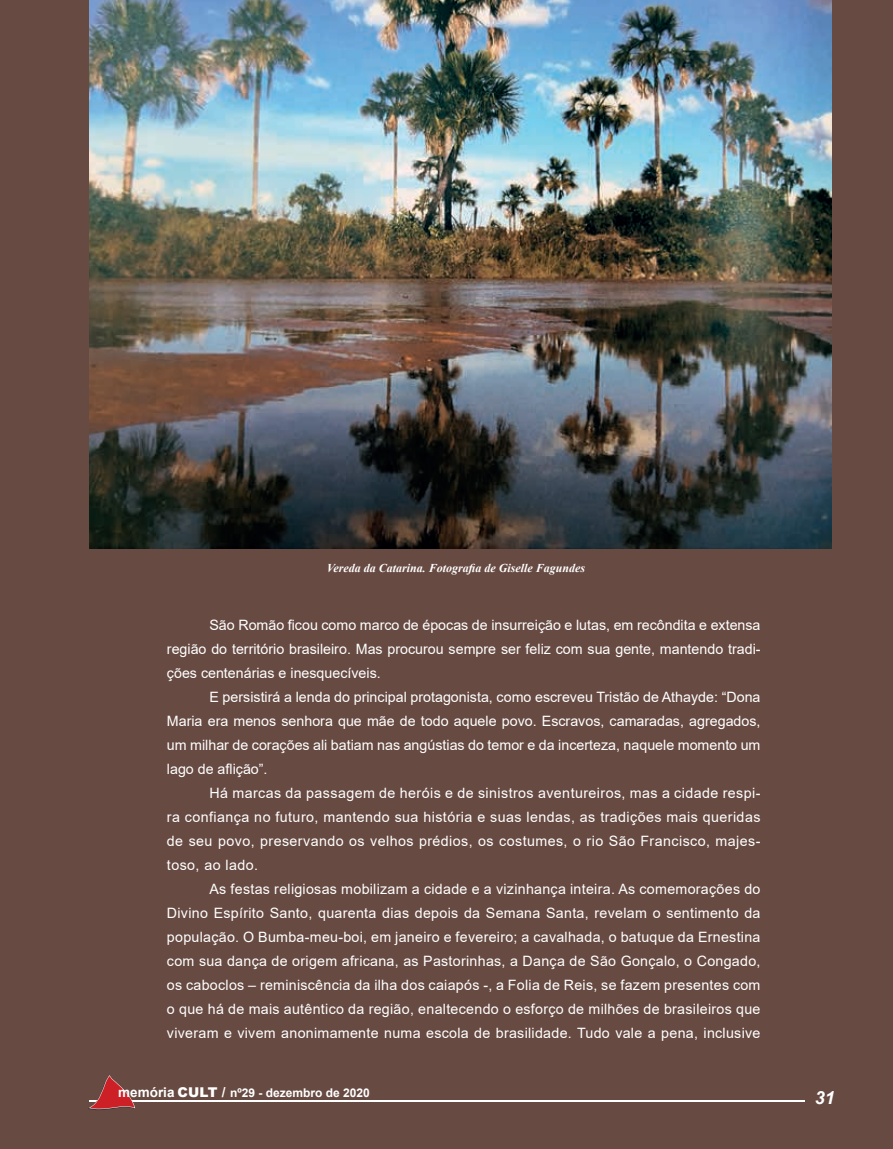
<style>
.page{position:relative;width:893px;height:1149px;background:#fff}
.page>*{position:absolute;margin:0;border:0;box-sizing:border-box;transform-origin:0 0}
.t1{font:italic 700 18px "Arial";color:#fff}
.t2{font:14.25px/24px "Arial";color:#fff;text-align:justify}
.t3{font:italic 700 12px "Times New Roman";color:#fff}
.t4{font:700 12px "Arial";color:#fff}
.s1{font-size:13.5px}
.s2{font-weight:900;font-size:13.5px}
</style>
<div class="page">
<div style="left:0;top:0;width:893px;height:1148px;background:#674a42"></div>
<img style="left:89px;top:0;width:742px;height:549px">
<hr style="left:89px;top:1100px;width:716px;height:1px;background:#fff">
<svg style="left:89px;top:1075px;width:46px;height:34px"></svg>
<p class="t3" style="left:327px;top:559px;width:260px">Vereda da Catarina. Fotografia de Giselle Fagundes</p>
<p class="t2" style="left:167px;top:612px;width:595px;text-indent:43px">São Romão ficou como marco de épocas de insurreição e lutas, em recôndita e extensa região do território brasileiro. Mas procurou sempre ser feliz com sua gente, mantendo tradi&shy;ções centenárias e inesquecíveis.</p>
<p class="t2" style="left:167px;top:684px;width:595px;text-indent:43px">E persistirá a lenda do principal protagonista, como escreveu Tristão de Athayde: “Dona Maria era menos senhora que mãe de todo aquele povo. Escravos, camaradas, agregados, um milhar de corações ali batiam nas angústias do temor e da incerteza, naquele momento um lago de aflição”.</p>
<p class="t2" style="left:167px;top:780px;width:595px;text-indent:43px">Há marcas da passagem de heróis e de sinistros aventureiros, mas a cidade respi&shy;ra confiança no futuro, mantendo sua história e suas lendas, as tradições mais queridas de seu povo, preservando os velhos prédios, os costumes, o rio São Francisco, majes&shy;toso, ao lado.</p>
<p class="t2" style="left:167px;top:876px;width:595px;text-indent:43px">As festas religiosas mobilizam a cidade e a vizinhança inteira. As comemorações do Divino Espírito Santo, quarenta dias depois da Semana Santa, revelam o sentimento da população. O Bumba-meu-boi, em janeiro e fevereiro; a cavalhada, o batuque da Ernestina com sua dança de origem africana, as Pastorinhas, a Dança de São Gonçalo, o Congado, os caboclos – reminiscência da ilha dos caiapós -, a Folia de Reis, se fazem presentes com o que há de mais autêntico da região, enaltecendo o esforço de milhões de brasileiros que viveram e vivem anonimamente numa escola de brasilidade. Tudo vale a pena, inclusive</p>
<p class="t4" style="left:118px;top:1084px;width:253px"><span class="s1">memória</span> <span class="s2">CULT /</span> nº29 - dezembro de 2020</p>
<p class="t1" style="left:815px;top:1084px;width:22px">31</p>
</div>
